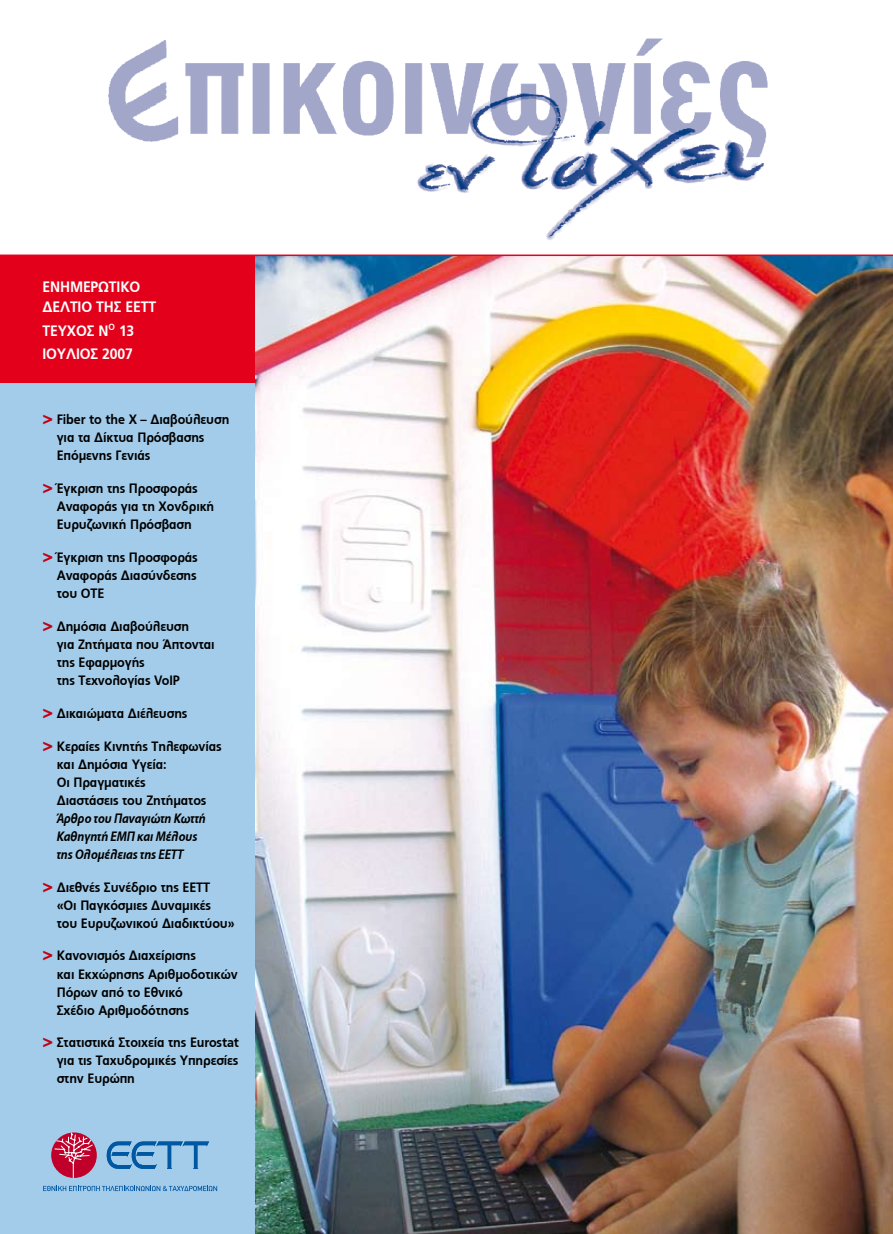
<style>
.page{position:relative;width:893px;height:1234px;background:#fff}
.page>*{position:absolute;margin:0;border:0;box-sizing:border-box;transform-origin:0 0}
.t1{font:700 15px/19.5px "PF Catalog";letter-spacing:-.01em;color:#fff;scale:.93 1}
.t2{font:700 13.5px/18px "PF Catalog";letter-spacing:-.01em;color:#000;scale:.93 1}
.t3{font:italic 700 13.5px/18px "PF Catalog";letter-spacing:-.01em;color:#000;scale:.93 1}
.s1{font-weight:900;font-size:18px;color:#c00418}
</style>
<div class="page">
<img style="left:255px;top:256px;width:638px;height:977px">
<img style="left:108px;top:38px;width:660px;height:202px">
<div style="left:0;top:380px;width:255px;height:853px;background:#a3ccea"></div>
<svg style="left:107px;top:1141px;width:102px;height:27px"></svg>
<div style="left:51px;top:1132px;width:46px;height:45px;background:#c0002a;border-radius:50%"></div>
<svg style="left:54px;top:1132px;width:39px;height:45px"></svg>
<svg style="left:43px;top:1185px;width:174px;height:5px"></svg>
<div style="left:0;top:255px;width:255px;height:128px;background:#e2001a"></div>
<hr style="left:0;top:254px;width:893px;height:2px;background:#e2001a">
<p class="t1" style="left:43px;top:277px;width:124px">ΕΝΗΜΕΡΩΤΙΚΟ<br>ΔΕΛΤΙΟ ΤΗΣ ΕΕΤΤ</p>
<p class="t1" style="left:43px;top:318px;width:100px;line-height:23.7px">ΤΕΥΧΟΣ Ν<sup>Ο</sup> 13<br>ΙΟΥΛΙΟΣ 2007</p>
<p class="t2" style="left:57px;top:410px;width:187px;text-indent:-14px"><span class="s1">&gt;</span> Fiber to the X – Διαβούλευση για τα Δίκτυα Πρόσβασης<br>Επόμενης Γενιάς</p>
<p class="t2" style="left:57px;top:479px;width:171px;text-indent:-14px"><span class="s1">&gt;</span> Έγκριση της Προσφοράς<br>Αναφοράς για τη Χονδρική<br>Ευρυζωνική Πρόσβαση</p>
<p class="t2" style="left:57px;top:548px;width:153px;text-align:justify;text-indent:-14px"><span class="s1">&gt;</span> Έγκριση της Προσφοράς Αναφοράς Διασύνδεσης του ΟΤΕ</p>
<p class="t2" style="left:57px;top:617px;width:171px;text-indent:-14px"><span class="s1">&gt;</span> Δημόσια Διαβούλευση<br>για Ζητήματα που Άπτονται της Εφαρμογής<br>της Τεχνολογίας VoIP</p>
<p class="t2" style="left:43px;top:704px;width:157px"><span class="s1">&gt;</span> Δικαιώματα Διέλευσης</p>
<p class="t2" style="left:57px;top:736px;width:179px;text-indent:-14px"><span class="s1">&gt;</span> Κεραίες Κινητής Τηλεφωνίας και Δημόσια Υγεία:<br>Οι Πραγματικές<br>Διαστάσεις του Ζητήματος</p>
<p class="t3" style="left:57px;top:809px;width:162px">Άρθρο του Παναγιώτη Κωττή<br>Καθηγητή ΕΜΠ και Μέλους της Ολομέλειας της ΕΕΤΤ</p>
<p class="t2" style="left:57px;top:877px;width:193px;text-indent:-14px"><span class="s1">&gt;</span> Διεθνές Συνέδριο της ΕΕΤΤ<br>«Οι Παγκόσμιες Δυναμικές του Ευρυζωνικού Διαδικτύου»</p>
<p class="t2" style="left:57px;top:946px;width:196px;text-indent:-14px"><span class="s1">&gt;</span> Κανονισμός Διαχείρισης<br>και Εκχώρησης Αριθμοδοτικών<br>Πόρων από το Εθνικό<br>Σχέδιο Αριθμοδότησης</p>
<p class="t2" style="left:57px;top:1033px;width:198px;text-align:justify;text-indent:-14px"><span class="s1">&gt;</span> Στατιστικά Στοιχεία της Eurostat για τις Ταχυδρομικές Υπηρεσίες στην Ευρώπη</p>
</div>
